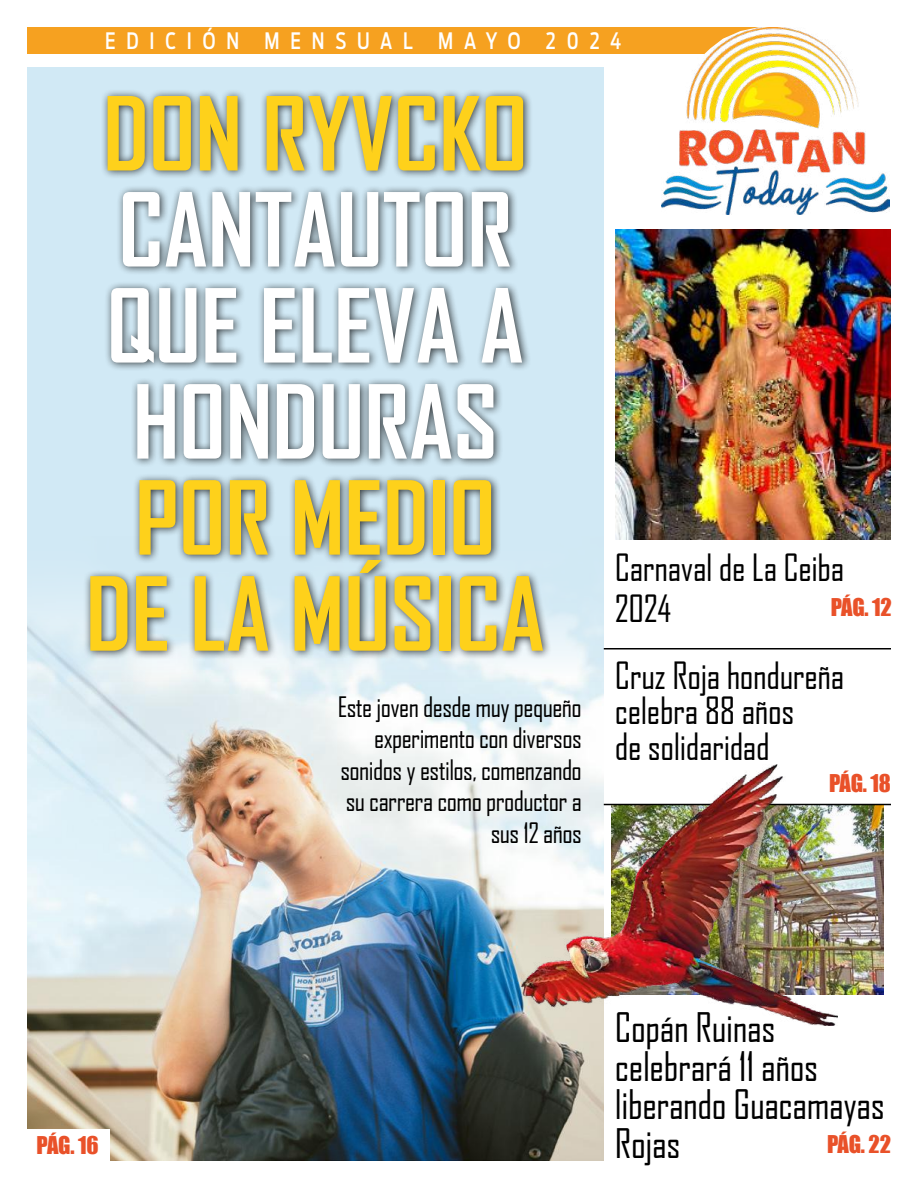
<style>
.page{position:relative;width:918px;height:1188px;background:#fff}
.page>*{position:absolute;margin:0;border:0;box-sizing:border-box;transform-origin:0 0}
.t1{font:700 97.5px/96px "Agency FB";color:#fed11b;text-align:center}
.t2{font:700 97.5px/96px "Agency FB";color:#fff;text-align:justify}
.t3{font:39px/38.4px "Agency FB";letter-spacing:-.01em;color:#000}
.t4{font:36px/35.4px "Agency FB";letter-spacing:-.01em;color:#000}
.t5{font:27px/31.5px "Agency FB";letter-spacing:-.02em;color:#000;text-align:right}
.t6{font:22.5px "Impact";letter-spacing:-.01em;color:#e95129}
.t7{font:500 condensed 22.5px "Ford Antenna";letter-spacing:.55em;color:#fff;scale:.88 1}
</style>
<div class="page">
<img style="left:837px;top:805px;width:46px;height:190px">
<div style="left:27px;top:68px;width:577px;height:1093px;background:#d1e9f5"></div>
<img style="left:27px;top:602px;width:577px;height:559px">
<img style="left:615px;top:288px;width:276px;height:252px">
<img style="left:27px;top:27px;width:864px;height:261px">
<hr style="left:604px;top:804px;width:287px;height:1px;background:#000">
<hr style="left:604px;top:648px;width:287px;height:2px;background:#000">
<div style="left:83px;top:89px;width:469px;height:571px;background:#000;opacity:.75"></div>
<div style="left:26px;top:1130px;width:84px;height:31px;background:#fff"></div>
<img style="left:522px;top:765px;width:315px;height:261px">
<p class="t7" style="left:105px;top:21px;width:588px">EDICIÓN MENSUAL MAYO 2024</p>
<h1 class="t1" style="left:103px;top:84px;width:426px">DON RYVCKO</h1>
<h1 class="t2" style="left:107px;top:180px;width:419px">CANTAUTOR QUE ELEVA A HONDURAS</h1>
<h1 class="t1" style="left:86px;top:468px;width:460px">POR MEDIO<br>DE LA MÚSICA</h1>
<p class="t5" style="left:338px;top:690px;width:246px">Este joven desde muy pequeño experimento con diversos sonidos y estilos, comenzando su carrera como productor a sus 12 años</p>
<h3 class="t4" style="left:615px;top:546px;width:231px;line-height:41.4px">Carnaval de La Ceiba<br>2024</h3>
<p class="t6" style="left:831px;top:590px;width:63px">PÁG. 12</p>
<h3 class="t4" style="left:615px;top:657px;width:231px">Cruz Roja hondureña celebra 88 años<br>de solidaridad</h3>
<p class="t6" style="left:829px;top:766px;width:63px">PÁG. 18</p>
<p class="t6" style="left:37px;top:1128px;width:64px">PÁG. 16</p>
<h2 class="t3" style="left:615px;top:1008px;width:271px">Copán Ruinas celebrará 11 años liberando Guacamayas<br>Rojas</h2>
<p class="t6" style="left:827px;top:1127px;width:65px">PÁG. 22</p>
</div>
